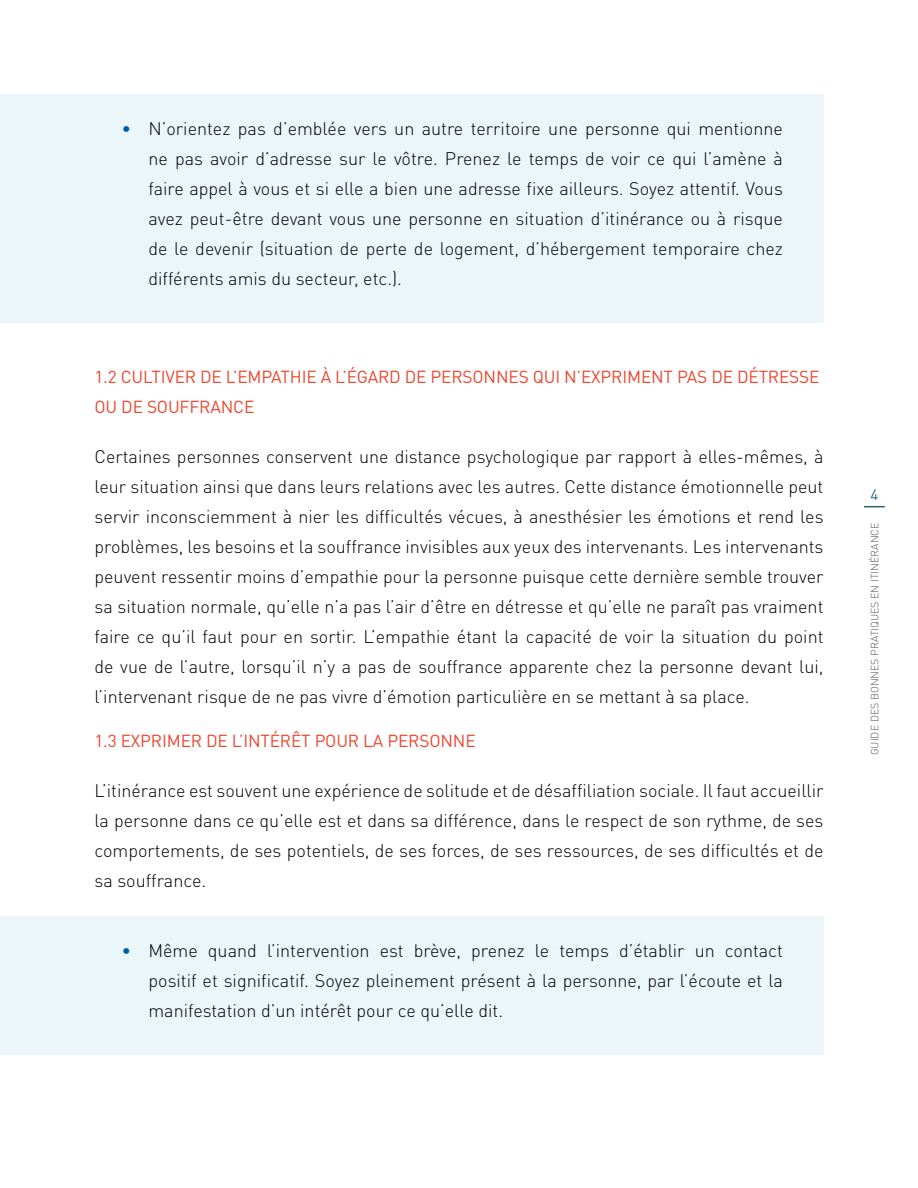
<style>
.page{position:relative;width:918px;height:1188px;background:#fff}
.page>*{position:absolute;margin:0;border:0;box-sizing:border-box;transform-origin:0 0}
.t1{font:300 18px/30px "DIN Offc";color:#000;text-align:justify}
.t2{font:17.25px/30px "DIN Offc";letter-spacing:-.01em;color:#ec462e}
.t3{font:15px "DIN Offc";color:#2b607b}
.t4{font:300 10.5px "DIN Offc";color:#575a57}
.s1{color:#005ca6}
</style>
<div class="page">
<svg style="left:864px;top:506px;width:21px;height:1px"></svg>
<div style="left:0;top:94px;width:824px;height:229px;background:#eaf6fa"></div>
<div style="left:0;top:916px;width:824px;height:139px;background:#eaf6fa"></div>
<p class="t1" style="left:148px;top:114px;width:636px;text-indent:-27px"><span class="s1">•</span> N’orientez pas d’emblée vers un autre territoire une personne qui mentionne ne pas avoir d’adresse sur le vôtre. Prenez le temps de voir ce qui l’amène à faire appel à vous et si elle a bien une adresse fixe ailleurs. Soyez attentif. Vous avez peut-être devant vous une personne en situation d’itinérance ou à risque de le devenir (situation de perte de logement, d’hébergement temporaire chez différents amis du secteur, etc.).</p>
<p class="t2" style="left:94px;top:361px;width:727px">1.2 CULTIVER DE L’EMPATHIE À L’ÉGARD DE PERSONNES QUI N’EXPRIMENT PAS DE DÉTRESSE<br>OU DE SOUFFRANCE</p>
<p class="t1" style="left:94px;top:441px;width:731px">Certaines personnes conservent une distance psychologique par rapport à elles-mêmes, à leur situation ainsi que dans leurs relations avec les autres. Cette distance émotionnelle peut servir inconsciemment à nier les difficultés vécues, à anesthésier les émotions et rend les problèmes, les besoins et la souffrance invisibles aux yeux des intervenants. Les intervenants peuvent ressentir moins d’empathie pour la personne puisque cette dernière semble trouver sa situation normale, qu’elle n’a pas l’air d’être en détresse et qu’elle ne paraît pas vraiment faire ce qu’il faut pour en sortir. L’empathie étant la capacité de voir la situation du point de vue de l’autre, lorsqu’il n’y a pas de souffrance apparente chez la personne devant lui, l’intervenant risque de ne pas vivre d’émotion particulière en se mettant à sa place.</p>
<p class="t2" style="left:94px;top:725px;width:383px">1.3 EXPRIMER DE L’INTÉRÊT POUR LA PERSONNE</p>
<p class="t1" style="left:94px;top:775px;width:731px">L’itinérance est souvent une expérience de solitude et de désaffiliation sociale. Il faut accueillir la personne dans ce qu’elle est et dans sa différence, dans le respect de son rythme, de ses comportements, de ses potentiels, de ses forces, de ses ressources, de ses difficultés et de sa souffrance.</p>
<p class="t1" style="left:148px;top:936px;width:636px;text-indent:-27px"><span class="s1">•</span> Même quand l’intervention est brève, prenez le temps d’établir un contact positif et significatif. Soyez pleinement présent à la personne, par l’écoute et la manifestation d’un intérêt pour ce qu’elle dit.</p>
<p class="t3" style="left:870px;top:485px;width:9px">4</p>
<p class="t4" style="left:868px;top:755px;width:234px;rotate:-90deg">GUIDE DES BONNES PRATIQUES EN ITINÉRANCE</p>
</div>
